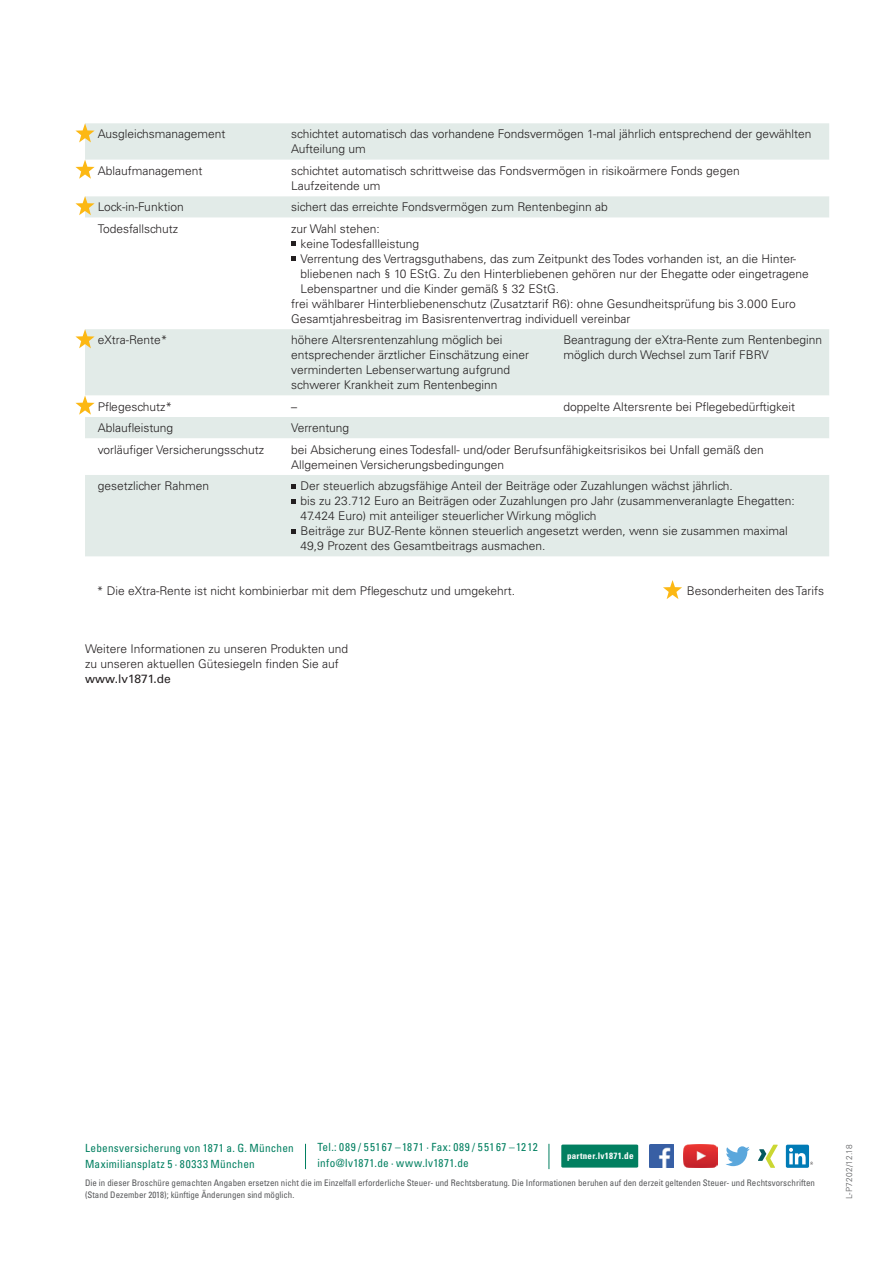
<style>
.page{position:relative;width:893px;height:1263px;background:#fff}
.page>*{position:absolute;margin:0;border:0;box-sizing:border-box;transform-origin:0 0}
.t1{font:300 12px/15px "Univers LT Std";color:#231f20}
.t2{font:12px "Univers LT Std";color:#231f20}
.t3{font:condensed 11.25px/15.8px "Univers LT Std";letter-spacing:.025em;color:#017f60}
.t4{font:condensed 9px/11.2px "Univers LT Std";color:#57585a}
.t5{font:700 condensed 9px "Univers LT Std";letter-spacing:.03em;color:#fff}
.t6{font:300 8.4px "Univers LT Std";letter-spacing:.025em;color:#57585a}
.s1{font-size:9.3px}
</style>
<div class="page">
<div style="left:85px;top:123px;width:744px;height:433px;background:#e2ebe8"></div>
<svg style="left:85px;top:160px;width:744px;height:315px"></svg>
<svg style="left:291px;top:242px;width:5px;height:4px"></svg>
<svg style="left:291px;top:257px;width:5px;height:4px"></svg>
<svg style="left:291px;top:484px;width:5px;height:4px"></svg>
<svg style="left:291px;top:499px;width:5px;height:4px"></svg>
<svg style="left:291px;top:529px;width:5px;height:4px"></svg>
<svg style="left:75px;top:396px;width:20px;height:19px"></svg>
<svg style="left:75px;top:329px;width:20px;height:19px"></svg>
<svg style="left:75px;top:196px;width:20px;height:19px"></svg>
<svg style="left:75px;top:160px;width:20px;height:19px"></svg>
<svg style="left:75px;top:123px;width:20px;height:19px"></svg>
<svg style="left:663px;top:580px;width:19px;height:19px"></svg>
<svg style="left:305px;top:1144px;width:1px;height:25px"></svg>
<svg style="left:549px;top:1144px;width:1px;height:25px"></svg>
<div style="left:561px;top:1144px;width:77px;height:23px;background:#017f60"></div>
<img style="left:650px;top:1145px;width:23px;height:23px">
<img style="left:684px;top:1144px;width:33px;height:24px">
<svg style="left:726px;top:1146px;width:24px;height:20px"></svg>
<svg style="left:758px;top:1145px;width:20px;height:23px"></svg>
<div style="left:786px;top:1145px;width:23px;height:23px;background:#007bb6;border-radius:2px"></div>
<svg style="left:789px;top:1148px;width:24px;height:17px"></svg>
<p class="t1" style="left:98px;top:127px;width:129px">Ausgleichsmanagement</p>
<p class="t1" style="left:291px;top:127px;width:522px">schichtet automatisch das vorhandene Fondsvermögen 1-mal jährlich entsprechend der gewählten<br>Aufteilung um</p>
<p class="t1" style="left:98px;top:163px;width:106px">Ablaufmanagement</p>
<p class="t1" style="left:291px;top:163px;width:450px">schichtet automatisch schrittweise das Fondsvermögen in risikoärmere Fonds gegen<br>Laufzeitende um</p>
<p class="t1" style="left:98px;top:200px;width:87px">Lock-in-Funktion</p>
<p class="t1" style="left:291px;top:200px;width:318px">sichert das erreichte Fondsvermögen zum Rentenbeginn ab</p>
<p class="t1" style="left:98px;top:221px;width:82px">Todesfallschutz</p>
<p class="t1" style="left:291px;top:221px;width:90px">zur Wahl stehen:</p>
<p class="t1" style="left:301px;top:236px;width:120px">keine Todesfallleistung</p>
<p class="t1" style="left:301px;top:251px;width:497px">Verrentung des Vertragsguthabens, das zum Zeitpunkt des Todes vorhanden ist, an die Hinter-</p>
<p class="t1" style="left:301px;top:266px;width:510px">bliebenen nach § 10 EStG. Zu den Hinterbliebenen gehören nur der Ehegatte oder eingetragene</p>
<p class="t1" style="left:301px;top:281px;width:260px">Lebenspartner und die Kinder gemäß § 32 EStG.</p>
<p class="t1" style="left:291px;top:296px;width:506px">frei wählbarer Hinterbliebenenschutz (Zusatztarif R6): ohne Gesundheitsprüfung bis 3.000 Euro</p>
<p class="t1" style="left:291px;top:311px;width:341px">Gesamtjahresbeitrag im Basisrentenvertrag individuell vereinbar</p>
<p class="t1" style="left:98px;top:332px;width:71px">eXtra-Rente*</p>
<p class="t1" style="left:291px;top:332px;width:239px">höhere Altersrentenzahlung möglich bei entsprechender ärztlicher Einschätzung einer verminderten Lebenserwartung aufgrund schwerer Krankheit zum Rentenbeginn</p>
<p class="t1" style="left:563px;top:332px;width:260px">Beantragung der eXtra-Rente zum Rentenbeginn möglich durch Wechsel zum Tarif FBRV</p>
<p class="t1" style="left:98px;top:399px;width:76px">Pflegeschutz*</p>
<p class="t1" style="left:291px;top:399px;width:7px">–</p>
<p class="t1" style="left:563px;top:399px;width:233px">doppelte Altersrente bei Pflegebedürftigkeit</p>
<p class="t1" style="left:98px;top:420px;width:77px">Ablaufleistung</p>
<p class="t1" style="left:291px;top:420px;width:60px">Verrentung</p>
<p class="t1" style="left:98px;top:442px;width:168px">vorläufiger Versicherungsschutz</p>
<p class="t1" style="left:291px;top:442px;width:474px">bei Absicherung eines Todesfall- und/oder Berufsunfähigkeitsrisikos bei Unfall gemäß den<br>Allgemeinen Versicherungsbedingungen</p>
<p class="t1" style="left:98px;top:478px;width:113px">gesetzlicher Rahmen</p>
<p class="t1" style="left:301px;top:478px;width:496px">Der steuerlich abzugsfähige Anteil der Beiträge oder Zuzahlungen wächst jährlich.<br>bis zu 23.712 Euro an Beiträgen oder Zuzahlungen pro Jahr (zusammenveranlagte Ehegatten:<br>47.424 Euro) mit anteiliger steuerlicher Wirkung möglich<br>Beiträge zur BUZ-Rente können steuerlich angesetzt werden, wenn sie zusammen maximal 49,9 Prozent des Gesamtbeitrags ausmachen.</p>
<p class="t1" style="left:97px;top:583px;width:420px">* Die eXtra-Rente ist nicht kombinierbar mit dem Pflegeschutz und umgekehrt.</p>
<p class="t1" style="left:687px;top:583px;width:139px">Besonderheiten des Tarifs</p>
<p class="t1" style="left:85px;top:641px;width:265px">Weitere Informationen zu unseren Produkten und zu unseren aktuellen Gütesiegeln finden Sie auf</p>
<p class="t2" style="left:85px;top:671px;width:87px">www.lv1871.de</p>
<p class="t3" style="left:85px;top:1140px;width:210px">Lebensversicherung von 1871 a. G. München<br>Maximiliansplatz 5 · 80333 München</p>
<p class="t3" style="left:317px;top:1139px;width:222px">Tel.: 089 / 55167 –1871 · Fax: 089 / 55167 –1212 info@lv1871.de · www.lv1871.de</p>
<p class="t5" style="left:567px;top:1150px;width:68px">partner.lv1871.<span class="s1">de</span></p>
<p class="t4" style="left:85px;top:1177px;width:731px">Die in dieser Broschüre gemachten Angaben ersetzen nicht die im Einzelfall erforderliche Steuer- und Rechtsberatung. Die Informationen beruhen auf den derzeit geltenden Steuer- und Rechtsvorschriften (Stand Dezember 2018); künftige Änderungen sind möglich.</p>
<p class="t6" style="left:844px;top:1199px;width:56px;rotate:-90deg">L-P7202/12.18</p>
</div>
